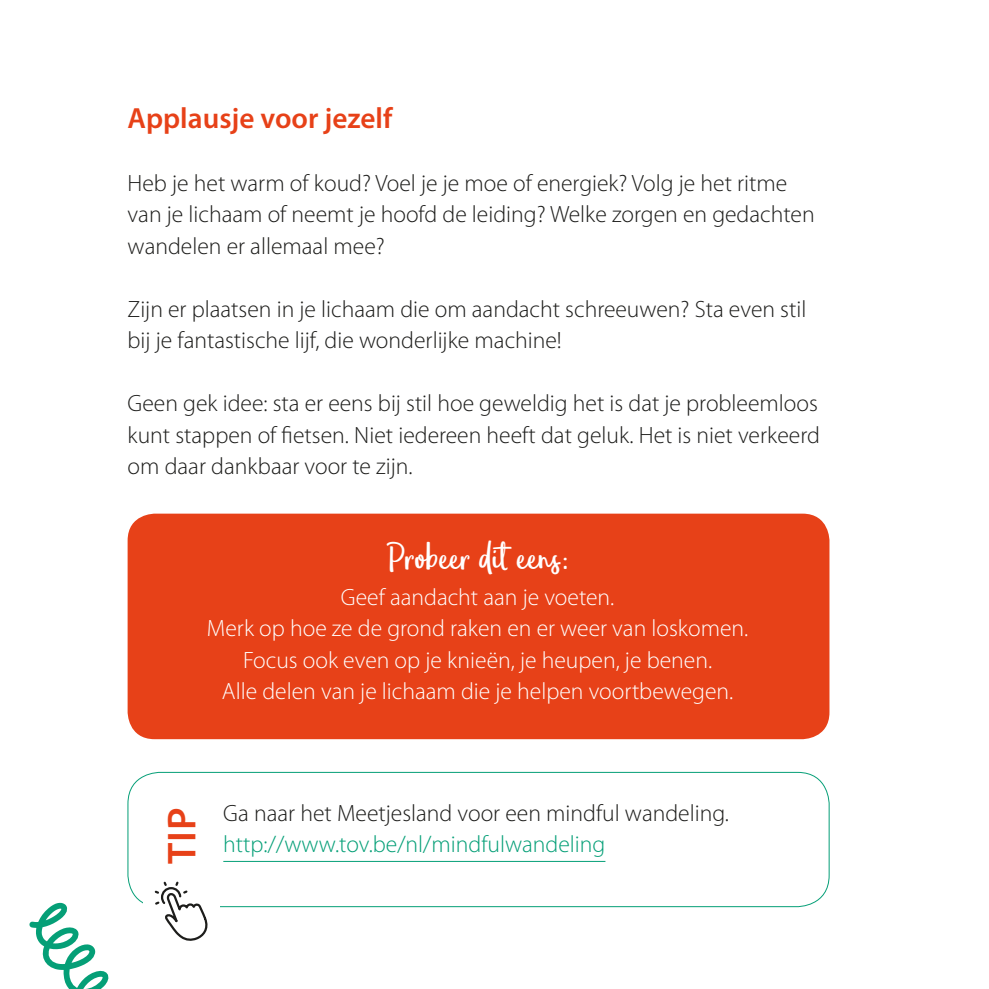
<style>
.page{position:relative;width:989px;height:989px;background:#fff}
.page>*{position:absolute;margin:0;border:0;box-sizing:border-box;transform-origin:0 0}
.t1{font:40.5px "Eufoniem One";color:#fff}
.t2{font:600 40.5px "Myriad Pro";color:#e74118}
.t3{font:600 29.25px "Myriad Pro";color:#e74118}
.t4{font:300 23.62px/31.5px "Myriad Pro";color:#1d1d1b}
.t5{font:300 23.62px/31.5px "Myriad Pro";color:#fff;text-align:center}
.t6{font:300 23.62px "Myriad Pro";color:#059f77}
</style>
<div class="page">
<svg style="left:29px;top:902px;width:79px;height:87px"></svg>
<div style="left:128px;top:772px;width:701px;height:135px;border:1px solid #059f77;border-radius:32px"></div>
<div style="left:143px;top:875px;width:77px;height:85px;background:#fff"></div>
<div style="left:128px;top:513px;width:701px;height:226px;background:#e74118;border-radius:27px"></div>
<svg style="left:154px;top:881px;width:54px;height:59px"></svg>
<hr style="left:223px;top:861px;width:382px;height:1px;background:#059f77">
<p class="t3" style="left:128px;top:102px;width:266px">Applausje voor jezelf</p>
<p class="t4" style="left:128px;top:167px;width:688px">Heb je het warm of koud? Voel je je moe of energiek? Volg je het ritme van je lichaam of neemt je hoofd de leiding? Welke zorgen en gedachten wandelen er allemaal mee?</p>
<p class="t4" style="left:128px;top:293px;width:680px">Zijn er plaatsen in je lichaam die om aandacht schreeuwen? Sta even stil bij je fantastische lijf, die wonderlijke machine!</p>
<p class="t4" style="left:128px;top:388px;width:694px;text-align:justify">Geen gek idee: sta er eens bij stil hoe geweldig het is dat je probleemloos kunt stappen of fietsen. Niet iedereen heeft dat geluk. Het is niet verkeerd om daar dankbaar voor te zijn.</p>
<h1 class="t1" style="left:386px;top:536px;width:184px">Probeer dit eens:</h1>
<p class="t5" style="left:207px;top:581px;width:543px">Geef aandacht aan je voeten.<br>Merk op hoe ze de grond raken en er weer van loskomen.<br>Focus ook even op je knieën, je heupen, je benen.<br>Alle delen van je lichaam die je helpen voortbewegen.</p>
<h1 class="t2" style="left:159px;top:863px;width:58px;rotate:-90deg">TIP</h1>
<p class="t4" style="left:223px;top:797px;width:507px">Ga naar het Meetjesland voor een mindful wandeling.</p>
<p class="t6" style="left:223px;top:831px;width:383px">http://www.tov.be/nl/mindfulwandeling</p>
</div>
